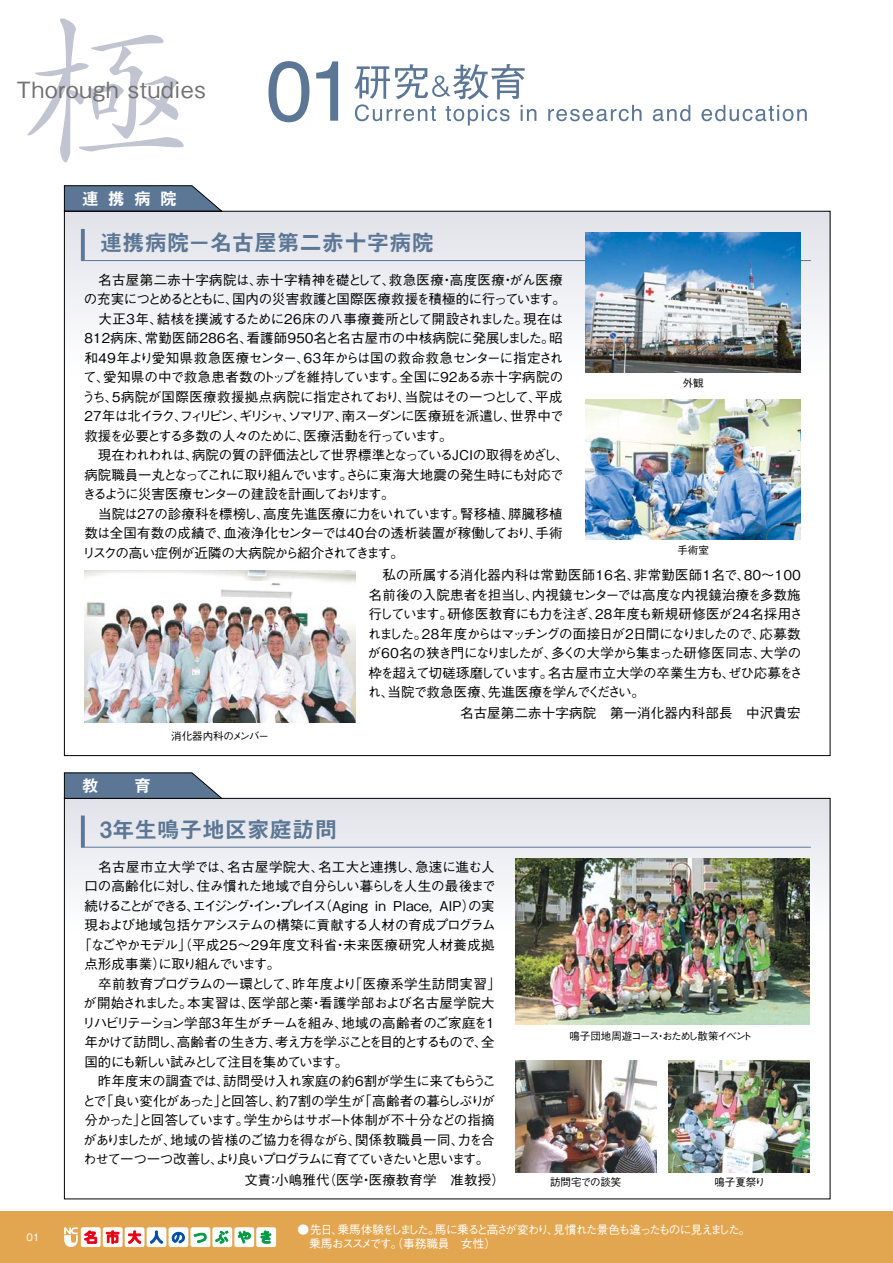
<style>
.page{position:relative;width:893px;height:1263px;background:#fff}
.page>*{position:absolute;margin:0;border:0;box-sizing:border-box;transform-origin:0 0}
.t1{font:22.5px "Midashi Go Pr 6 MB31";color:#5c7795}
.t2{font:500 22.35px "Gothic BBB Pro";letter-spacing:.04em;color:#727171}
.t3{font:16.95px "Midashi Go Pro MB31";color:#fff}
.t4{font:500 13.5px/19.5px "Gothic BBB Pr 6";letter-spacing:-.05em;color:#000}
.t5{font:500 13.5px "Gothic BBB Pr 6";letter-spacing:.025em;color:#000}
.t6{font:500 13.5px "Gothic BBB Pr 6";letter-spacing:-.115em;color:#000}
.t7{font:500 13.5px "Gothic BBB Pr 6";letter-spacing:.01em;color:#000}
.t8{font:500 13.5px "Gothic BBB Pr 6";letter-spacing:-.105em;color:#000}
.t9{font:500 13.5px "Gothic BBB Pr 6";letter-spacing:-.095em;color:#000}
.t10{font:500 13.5px "Gothic BBB Pr 6";letter-spacing:-.02em;color:#000}
.t11{font:500 13.5px "Gothic BBB Pr 6";letter-spacing:.03em;color:#000}
.t12{font:500 13.5px "Gothic BBB Pr 6";letter-spacing:-.125em;color:#000}
.t13{font:500 13.5px "Gothic BBB Pr 6";letter-spacing:-.09em;color:#000}
.t14{font:500 11.7px/13.5px "Gothic BBB Pro";letter-spacing:-.11em;color:#fff}
.t15{font:500 10.5px "Gothic BBB Pr 6";letter-spacing:-.03em;color:#000}
.t16{font:500 10.5px "Gothic BBB Pr 6";letter-spacing:-.11em;color:#000}
.t17{font:500 10.2px "Gothic BBB Pro";color:#fff}
</style>
<div class="page">
<div style="left:65px;top:211px;width:765px;height:246px;background:linear-gradient(to bottom,#e4e5eb,#fff)"></div>
<svg style="left:27px;top:18px;width:157px;height:144px"></svg>
<div style="left:0;top:1212px;width:893px;height:51px;background:#e3a650"></div>
<svg style="left:354px;top:64px;width:182px;height:62px"></svg>
<svg style="left:548px;top:105px;width:94px;height:16px"></svg>
<svg style="left:653px;top:105px;width:37px;height:16px"></svg>
<svg style="left:701px;top:105px;width:106px;height:16px"></svg>
<svg style="left:268px;top:61px;width:41px;height:61px"></svg>
<svg style="left:316px;top:61px;width:22px;height:60px"></svg>
<svg style="left:64px;top:1227px;width:14px;height:20px"></svg>
<div style="left:81px;top:1227px;width:20px;height:20px;background:#fff;border-radius:2px"></div>
<div style="left:103px;top:1227px;width:20px;height:20px;background:#fff;border-radius:2px"></div>
<div style="left:125px;top:1227px;width:19px;height:20px;background:#fff;border-radius:2px"></div>
<div style="left:147px;top:1227px;width:19px;height:20px;background:#fff;border-radius:2px"></div>
<div style="left:169px;top:1227px;width:19px;height:20px;background:#fff;border-radius:2px"></div>
<div style="left:190px;top:1227px;width:20px;height:20px;background:#fff;border-radius:2px"></div>
<div style="left:212px;top:1227px;width:20px;height:20px;background:#fff;border-radius:2px"></div>
<div style="left:234px;top:1227px;width:20px;height:20px;background:#fff;border-radius:2px"></div>
<div style="left:256px;top:1227px;width:20px;height:20px;background:#fff;border-radius:2px"></div>
<svg style="left:84px;top:1230px;width:13px;height:14px"></svg>
<svg style="left:106px;top:1230px;width:14px;height:14px"></svg>
<svg style="left:128px;top:1230px;width:13px;height:14px"></svg>
<svg style="left:150px;top:1230px;width:13px;height:14px"></svg>
<svg style="left:172px;top:1232px;width:13px;height:11px"></svg>
<svg style="left:194px;top:1233px;width:13px;height:10px"></svg>
<svg style="left:215px;top:1230px;width:14px;height:14px"></svg>
<svg style="left:238px;top:1230px;width:13px;height:14px"></svg>
<svg style="left:260px;top:1230px;width:11px;height:14px"></svg>
<svg style="left:64px;top:185px;width:158px;height:26px;background:#667c95"></svg>
<div style="left:64px;top:798px;width:766px;height:203px;background:linear-gradient(to bottom,#e4e5eb,#fff)"></div>
<svg style="left:64px;top:772px;width:158px;height:27px;background:#647a93"></svg>
<div style="left:81px;top:228px;width:730px;height:33px;background:#e6e8ed"></div>
<div style="left:81px;top:815px;width:730px;height:33px;background:#e8e9ee"></div>
<img style="left:586px;top:232px;width:215px;height:140px">
<img style="left:586px;top:399px;width:215px;height:140px">
<img style="left:516px;top:858px;width:293px;height:167px">
<img style="left:84px;top:570px;width:271px;height:152px">
<img style="left:516px;top:1060px;width:140px;height:112px">
<img style="left:669px;top:1060px;width:140px;height:112px">
<h2 class="t2" style="left:17px;top:72px;width:190px">Thorough studies</h2>
<p class="t3" style="left:82px;top:185px;width:97px">連携病院</p>
<h1 class="t1" style="left:100px;top:225px;width:336px">連携病院－名古屋第二赤十字病院</h1>
<p class="t4" style="left:82px;top:269px;width:489px">　名古屋第二赤十字病院は、赤十字精神を礎として、救急医療・高度医療・がん医療の充実につとめるとともに、国内の災害救護と国際医療救援を積極的に行っています。　大正３年、結核を撲滅するために26床の八事療養所として開設されました。現在は812病床、常勤医師２８６名、看護師９５０名と名古屋市の中核病院に発展しました。昭和４９年より愛知県救急医療センター、６３年からは国の救命救急センターに指定されて、愛知県の中で救急患者数のトップを維持しています。全国に９２ある赤十字病院のうち、５病院が国際医療救援拠点病院に指定されており、当院はその一つとして、平成27年は北イラク、フィリピン、ギリシャ、ソマリア、南スーダンに医療班を派遣し、世界中で救援を必要とする多数の人々のために、医療活動を行っています。<br>　現在われわれは、病院の質の評価法として世界標準となっているＪＣＩの取得をめざし、病院職員一丸となってこれに取り組んでいます。さらに東海大地震の発生時にも対応できるように災害医療センターの建設を計画しております。<br>　当院は２７の診療科を標榜し、高度先進医療に力をいれています。腎移植、膵臓移植数は全国有数の成績で、血液浄化センターでは40台の透析装置が稼働しており、手術リスクの高い症例が近隣の大病院から紹介されてきます。</p>
<p class="t4" style="left:368px;top:564px;width:437px">　私の所属する消化器内科は常勤医師１６名、非常勤医師１名で、８０～１００名前後の入院患者を担当し、内視鏡センターでは高度な内視鏡治療を多数施行しています。研修医教育にも力を注ぎ、28年度も新規研修医が２４名採用されました。28年度からはマッチングの面接日が２日間になりましたので、応募数が６０名の狭き門になりましたが、多くの大学から集まった研修医同志、大学の枠を超えて切磋琢磨しています。名古屋市立大学の卒業生方も、ぜひ応募をされ、当院で救急医療、先進医療を学んでください。</p>
<p class="t15" style="left:683px;top:374px;width:22px">外観</p>
<p class="t15" style="left:677px;top:541px;width:33px">手術室</p>
<p class="t3" style="left:82px;top:772px;width:71px">教　育</p>
<p class="t15" style="left:171px;top:727px;width:99px">消化器内科のメンバー</p>
<h1 class="t1" style="left:100px;top:811px;width:239px">3年生鳴子地区家庭訪問</h1>
<p class="t7" style="left:460px;top:702px;width:342px">名古屋第二赤十字病院　第一消化器内科部長　中沢貴宏</p>
<p class="t17" style="left:27px;top:1228px;width:14px">01</p>
<p class="t11" style="left:84px;top:856px;width:412px">　名古屋市立大学では、名古屋学院大、名工大と連携し、急速に進む人</p>
<p class="t4" style="left:84px;top:875px;width:413px">口の高齢化に対し、住み慣れた地域で自分らしい暮らしを人生の最後まで</p>
<p class="t6" style="left:84px;top:895px;width:412px">続けることができる、エイジング・イン・プレイス（Aging in Place, AIP）の実</p>
<p class="t4" style="left:84px;top:914px;width:413px">現および地域包括ケアシステムの構築に貢献する人材の育成プログラム</p>
<p class="t5" style="left:78px;top:934px;width:418px">「なごやかモデル」（平成25～29年度文科省・未来医療研究人材養成拠</p>
<p class="t13" style="left:84px;top:953px;width:197px">点形成事業）に取り組んでいます。</p>
<p class="t5" style="left:84px;top:972px;width:418px">　卒前教育プログラムの一環として、昨年度より「医療系学生訪問実習」</p>
<p class="t5" style="left:83px;top:992px;width:413px">が開始されました。本実習は、医学部と薬・看護学部および名古屋学院大</p>
<p class="t4" style="left:82px;top:1012px;width:414px">リハビリテーション学部3年生がチームを組み、地域の高齢者のご家庭を1</p>
<p class="t8" style="left:84px;top:1031px;width:412px">年かけて訪問し、高齢者の生き方、考え方を学ぶことを目的とするもので、全</p>
<p class="t12" style="left:84px;top:1050px;width:266px">国的にも新しい試みとして注目を集めています。</p>
<p class="t10" style="left:84px;top:1070px;width:413px">　昨年度末の調査では、訪問受け入れ家庭の約6割が学生に来てもらうこ</p>
<p class="t4" style="left:82px;top:1090px;width:414px">とで「良い変化があった」と回答し、約7割の学生が「高齢者の暮らしぶりが</p>
<p class="t9" style="left:84px;top:1109px;width:412px">分かった」と回答しています。学生からはサポート体制が不十分などの指摘</p>
<p class="t4" style="left:83px;top:1129px;width:413px">がありましたが、地域の皆様のご協力を得ながら、関係教職員一同、力を合</p>
<p class="t6" style="left:83px;top:1148px;width:408px">わせて一つ一つ改善し、より良いプログラムに育てていきたいと思います。</p>
<p class="t7" style="left:244px;top:1169px;width:262px">文責：小嶋雅代（医学・医療教育学　准教授）</p>
<p class="t16" style="left:569px;top:1027px;width:184px">鳴子団地周遊コース・おためし散策イベント</p>
<p class="t15" style="left:550px;top:1173px;width:73px">訪問宅での談笑</p>
<p class="t15" style="left:714px;top:1173px;width:52px">鳴子夏祭り</p>
<p class="t14" style="left:297px;top:1222px;width:455px">● 先日、乗馬体験をしました。馬に乗ると高さが変わり、見慣れた景色も違ったものに見えました。　乗馬おススメです。（事務職員　女性）</p>
</div>
